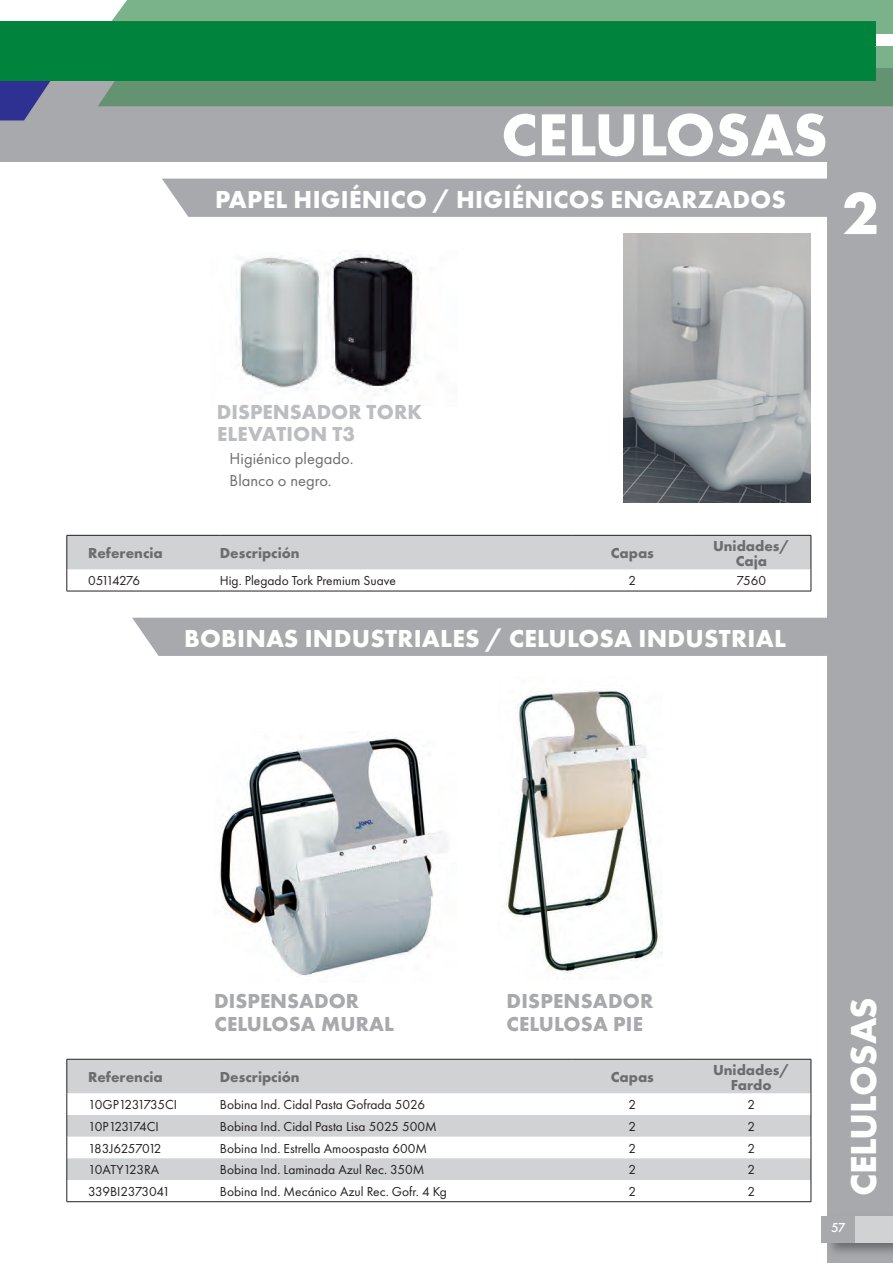
<style>
.page{position:relative;width:893px;height:1263px;background:#fff}
.page>*{position:absolute;margin:0;border:0;box-sizing:border-box;transform-origin:0 0}
.t1{font:700 61.5px "Futura PT";color:#fff}
.t2{font:700 37.5px "Futura PT";color:#fff}
.t3{font:700 25.5px "Futura PT";letter-spacing:.01em;color:#fff}
.t4{font:700 21px/22.5px "Futura PT";letter-spacing:.01em;color:#a8a9ad}
.t5{font:700 21px/22.5px "Futura PT";color:#bcbdc0}
.t6{font:16.5px/22.5px "Futura PT";color:#6c6d70}
.t7{font:700 15px/15px "Futura PT";color:#6c6d70;text-align:center}
.t8{font:13.5px "Futura PT";color:#231f20}
.t9{font:13.5px "Futura PT";letter-spacing:-.04em;color:#231f20}
.t10{font:13.5px "Futura PT";letter-spacing:-.025em;color:#231f20}
.t11{font:13.5px "Futura PT";letter-spacing:-.05em;color:#231f20}
.t12{font:13.5px "Futura PT";letter-spacing:-.035em;color:#231f20}
.t13{font:13.5px "Futura PT";letter-spacing:-.075em;color:#231f20}
.t14{font:500 13.5px "Futura PT";color:#fff}
</style>
<div class="page">
<div style="left:828px;top:159px;width:65px;height:1104px;background:#a8a9ad"></div>
<div style="left:828px;top:1216px;width:65px;height:27px;background:#d1d2d4"></div>
<div style="left:821px;top:1216px;width:34px;height:27px;background:#a8a9ad"></div>
<div style="left:0;top:68px;width:893px;height:94px;background:#a8a9ad"></div>
<svg style="left:0;top:81px;width:51px;height:39px"></svg>
<div style="left:0;top:21px;width:876px;height:60px;background:#00833d"></div>
<svg style="left:98px;top:47px;width:795px;height:59px"></svg>
<svg style="left:111px;top:0;width:782px;height:34px"></svg>
<div style="left:162px;top:179px;width:666px;height:38px;background:#a8a9ad"></div>
<div style="left:132px;top:618px;width:696px;height:38px;background:#a8a9ad"></div>
<img style="left:624px;top:234px;width:187px;height:269px">
<img style="left:236px;top:254px;width:182px;height:138px">
<img style="left:219px;top:737px;width:229px;height:239px">
<img style="left:505px;top:690px;width:158px;height:289px">
<svg style="left:67px;top:535px;width:745px;height:56px"></svg>
<hr style="left:67px;top:591px;width:153px;height:1px;background:#231f20">
<hr style="left:220px;top:591px;width:353px;height:1px;background:#231f20">
<hr style="left:573px;top:591px;width:119px;height:1px;background:#231f20">
<hr style="left:692px;top:591px;width:119px;height:1px;background:#231f20">
<svg style="left:68px;top:1060px;width:743px;height:120px;fill:#d1d2d4"></svg>
<hr style="left:67px;top:1059px;width:153px;height:1px;background:#231f20">
<hr style="left:67px;top:1059px;width:1px;height:34px;background:#231f20">
<hr style="left:220px;top:1059px;width:353px;height:1px;background:#231f20">
<hr style="left:573px;top:1059px;width:119px;height:1px;background:#231f20">
<hr style="left:692px;top:1059px;width:119px;height:1px;background:#231f20">
<hr style="left:811px;top:1059px;width:1px;height:34px;background:#231f20">
<svg style="left:67px;top:1093px;width:1px;height:108px"></svg>
<svg style="left:811px;top:1093px;width:1px;height:108px"></svg>
<hr style="left:67px;top:1201px;width:153px;height:1px;background:#231f20">
<hr style="left:220px;top:1201px;width:353px;height:1px;background:#231f20">
<hr style="left:573px;top:1201px;width:119px;height:1px;background:#231f20">
<hr style="left:692px;top:1201px;width:119px;height:1px;background:#231f20">
<h1 class="t1" style="left:501px;top:95px;width:328px">CELULOSAS</h1>
<h3 class="t3" style="left:215px;top:183px;width:572px">PAPEL HIGIÉNICO / HIGIÉNICOS ENGARZADOS</h3>
<h1 class="t1" style="left:842px;top:174px;width:38px">2</h1>
<h3 class="t5" style="left:217px;top:400px;width:207px">DISPENSADOR TORK<br>ELEVATION T3</h3>
<p class="t6" style="left:230px;top:447px;width:125px">Higiénico plegado.<br>Blanco o negro.</p>
<p class="t7" style="left:88px;top:545px;width:76px">Referencia</p>
<p class="t7" style="left:220px;top:545px;width:81px">Descripción</p>
<p class="t7" style="left:611px;top:545px;width:45px">Capas</p>
<p class="t7" style="left:713px;top:538px;width:78px">Unidades/<br>Caja</p>
<p class="t13" style="left:88px;top:573px;width:54px">05114276</p>
<p class="t8" style="left:220px;top:573px;width:178px">Hig. Plegado Tork Premium Suave</p>
<p class="t8" style="left:628px;top:573px;width:9px">2</p>
<p class="t8" style="left:737px;top:573px;width:31px">7560</p>
<h3 class="t3" style="left:184px;top:622px;width:603px">BOBINAS INDUSTRIALES / CELULOSA INDUSTRIAL</h3>
<h3 class="t4" style="left:214px;top:989px;width:181px">DISPENSADOR<br>CELULOSA MURAL</h3>
<h3 class="t4" style="left:507px;top:989px;width:148px">DISPENSADOR<br>CELULOSA PIE</h3>
<p class="t7" style="left:88px;top:1069px;width:76px">Referencia</p>
<p class="t7" style="left:220px;top:1069px;width:81px">Descripción</p>
<p class="t7" style="left:611px;top:1069px;width:45px">Capas</p>
<p class="t7" style="left:713px;top:1062px;width:78px">Unidades/<br>Fardo</p>
<p class="t9" style="left:88px;top:1097px;width:90px">10GP1231735CI</p>
<p class="t8" style="left:220px;top:1097px;width:207px">Bobina Ind. Cidal Pasta Gofrada 5026</p>
<p class="t8" style="left:628px;top:1097px;width:9px">2</p>
<p class="t8" style="left:747px;top:1097px;width:9px">2</p>
<p class="t11" style="left:88px;top:1118px;width:72px">10P123174CI</p>
<p class="t8" style="left:220px;top:1118px;width:218px">Bobina Ind. Cidal Pasta Lisa 5025 500M</p>
<p class="t8" style="left:628px;top:1118px;width:9px">2</p>
<p class="t8" style="left:747px;top:1118px;width:9px">2</p>
<p class="t12" style="left:88px;top:1140px;width:75px">183J6257012</p>
<p class="t8" style="left:220px;top:1140px;width:209px">Bobina Ind. Estrella Amoospasta 600M</p>
<p class="t8" style="left:628px;top:1140px;width:9px">2</p>
<p class="t8" style="left:747px;top:1140px;width:9px">2</p>
<p class="t8" style="left:88px;top:1162px;width:73px">10ATY123RA</p>
<p class="t8" style="left:220px;top:1162px;width:206px">Bobina Ind. Laminada Azul Rec. 350M</p>
<p class="t8" style="left:628px;top:1162px;width:9px">2</p>
<p class="t8" style="left:747px;top:1162px;width:9px">2</p>
<p class="t10" style="left:88px;top:1183px;width:84px">339BI2373041</p>
<p class="t8" style="left:220px;top:1183px;width:229px">Bobina Ind. Mecánico Azul Rec. Gofr. 4 Kg</p>
<p class="t8" style="left:628px;top:1183px;width:9px">2</p>
<p class="t8" style="left:747px;top:1183px;width:9px">2</p>
<h2 class="t2" style="left:839px;top:1196px;width:201px;rotate:-90deg">CELULOSAS</h2>
<p class="t14" style="left:831px;top:1219px;width:16px">57</p>
</div>
